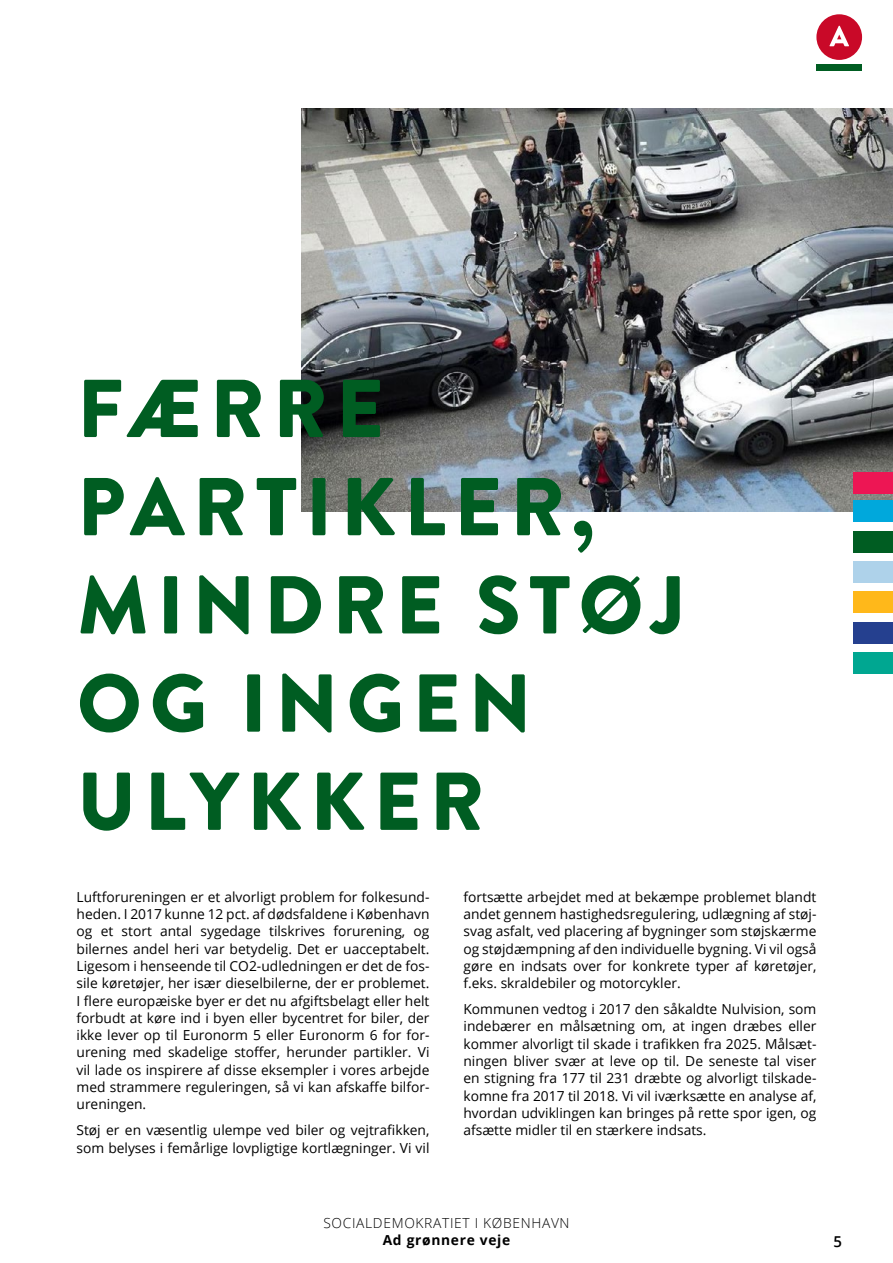
<style>
.page{position:relative;width:893px;height:1263px;background:#fff}
.page>*{position:absolute;margin:0;border:0;box-sizing:border-box;transform-origin:0 0}
.t1{font:900 81.9px/98.2px "Brandon Grotesque";letter-spacing:.1em;color:#005d22}
.t2{font:600 15px "Open Sans";color:#000}
.t3{font:13.8px/17.2px "Open Sans";color:#000;text-align:justify}
.t4{font:300 13.8px "Open Sans";letter-spacing:.05em;color:#000}
.t5{font:700 13.8px "Open Sans";letter-spacing:.05em;color:#000}
</style>
<div class="page">
<div style="left:816px;top:14px;width:46px;height:46px;background:#c90928;border-radius:50%"></div>
<svg style="left:829px;top:26px;width:20px;height:20px"></svg>
<div style="left:816px;top:64px;width:46px;height:7px;background:#005d22"></div>
<img style="left:302px;top:109px;width:591px;height:403px">
<div style="left:853px;top:622px;width:40px;height:22px;background:#25408f"></div>
<div style="left:853px;top:592px;width:40px;height:21px;background:#ffb81a"></div>
<div style="left:853px;top:561px;width:40px;height:22px;background:#aed2ea"></div>
<div style="left:853px;top:501px;width:40px;height:21px;background:#00a8dc"></div>
<div style="left:853px;top:531px;width:40px;height:22px;background:#005d22"></div>
<div style="left:853px;top:652px;width:40px;height:22px;background:#00a791"></div>
<div style="left:853px;top:472px;width:40px;height:22px;background:#ed1654"></div>
<h1 class="t1" style="left:77px;top:361px;width:610px">FÆRRE<br>PARTIKLER,<br>MINDRE STØJ<br>OG INGEN<br>ULYKKER</h1>
<p class="t3" style="left:77px;top:888px;width:354px">Luftforureningen er et alvorligt problem for folkesund&shy;heden. I 2017 kunne 12 pct. af dødsfaldene i København og et stort antal sygedage tilskrives forurening, og bilernes andel heri var betydelig. Det er uacceptabelt.<br>Ligesom i henseende til CO2-udledningen er det de fos&shy;sile køretøjer, her især dieselbilerne, der er problemet.<br>I flere europæiske byer er det nu afgiftsbelagt eller helt forbudt at køre ind i byen eller bycentret for biler, der ikke lever op til Euronorm 5 eller Euronorm 6 for for&shy;urening med skadelige stoffer, herunder partikler. Vi vil lade os inspirere af disse eksempler i vores arbejde med strammere reguleringen, så vi kan afskaffe bilfor&shy;ureningen.</p>
<p class="t3" style="left:77px;top:1121px;width:354px">Støj er en væsentlig ulempe ved biler og vejtrafikken, som belyses i femårlige lovpligtige kortlægninger. Vi vil</p>
<p class="t3" style="left:463px;top:888px;width:354px">fortsætte arbejdet med at bekæmpe problemet blandt andet gennem hastighedsregulering, udlægning af støj&shy;svag asfalt, ved placering af bygninger som støjskærme og støjdæmpning af den individuelle bygning. Vi vil også gøre en indsats over for konkrete typer af køretøjer, f.eks. skraldebiler og motorcykler.</p>
<p class="t3" style="left:463px;top:1000px;width:354px">Kommunen vedtog i 2017 den såkaldte Nulvision, som indebærer en målsætning om, at ingen dræbes eller kommer alvorligt til skade i trafikken fra 2025. Målsæt&shy;ningen bliver svær at leve op til. De seneste tal viser en stigning fra 177 til 231 dræbte og alvorligt tilskade&shy;komne fra 2017 til 2018. Vi vil iværksætte en analyse af, hvordan udviklingen kan bringes på rette spor igen, og afsætte midler til en stærkere indsats.</p>
<p class="t4" style="left:323px;top:1214px;width:248px">SOCIALDEMOKRATIET I KØBENHAVN</p>
<p class="t5" style="left:383px;top:1230px;width:129px">Ad grønnere veje</p>
<p class="t2" style="left:833px;top:1231px;width:10px">5</p>
</div>
